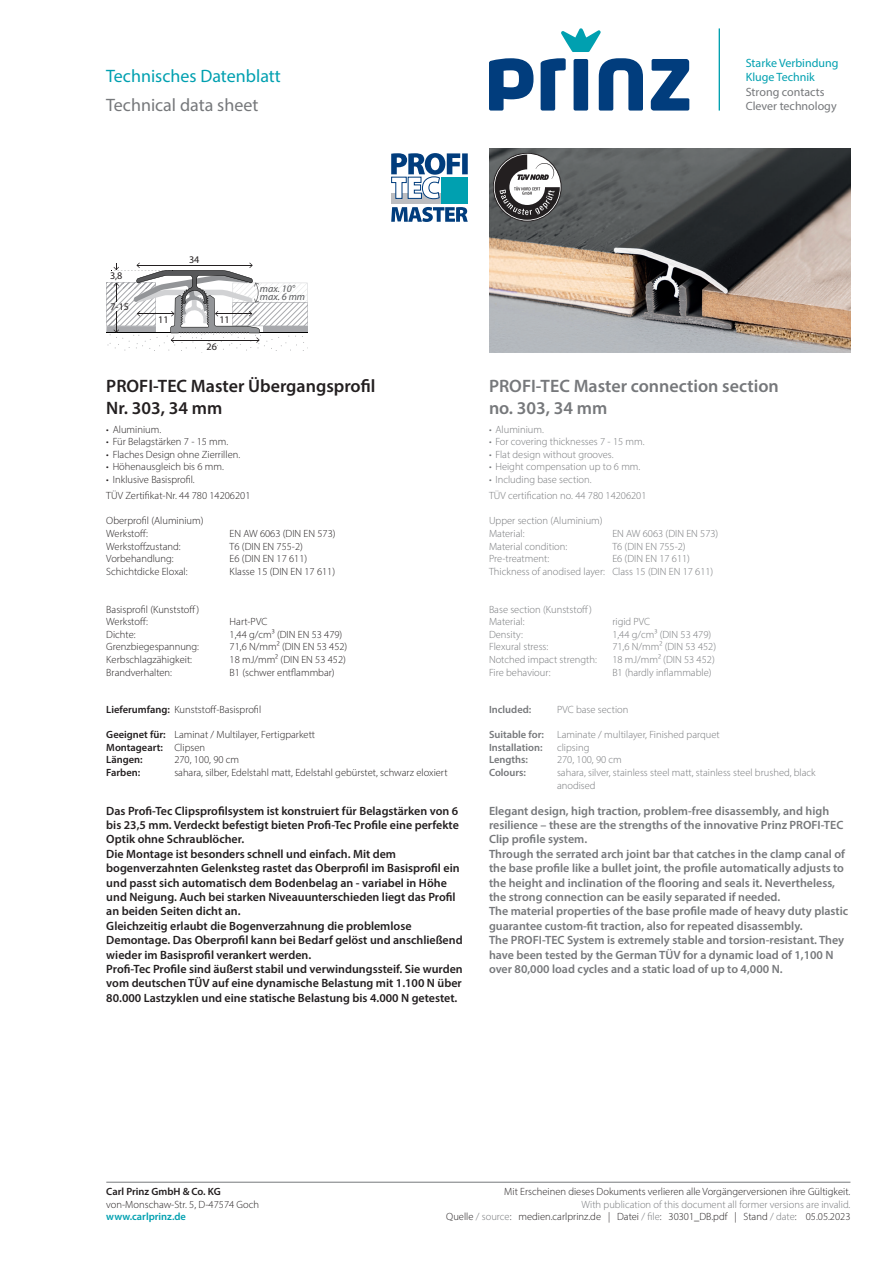
<style>
.page{position:relative;width:893px;height:1263px;background:#fff}
.page>*{position:absolute;margin:0;border:0;box-sizing:border-box;transform-origin:0 0}
.t1{font:600 18px/21.6px "Myriad Pro";color:#76787b}
.t2{font:600 18px/21.6px "Myriad Pro";color:#231f20}
.t3{font:18px "Myriad Pro";color:#00a0b0}
.t4{font:18px "Myriad Pro";color:#76787b}
.t5{font:600 12px/14.4px "Myriad Pro";color:#231f20}
.t6{font:600 12px/14.4px "Myriad Pro";color:#76787b}
.t7{font:12px/14.4px "Myriad Pro";color:#76787b}
.t8{font:12px/14.4px "Myriad Pro";color:#00a0b0}
.t9{font:300 10.5px/12.6px "Myriad Pro";color:#76787b}
.t10{font:300 10.5px/12.6px "Myriad Pro";color:#231f20}
.t11{font:600 10.5px "Myriad Pro";color:#231f20}
.t12{font:600 10.5px "Myriad Pro";color:#76787b}
.t13{font:600 10.5px "Myriad Pro";color:#00a0b0}
.t14{font:10.2px "Myriad Pro";color:#231f20}
.t15{font:italic 10.2px/8.4px "Myriad Pro";color:#57585a}
.s1{font-weight:600}
.s2{color:#231f20}
</style>
<div class="page">
<svg style="left:489px;top:58px;width:44px;height:53px"></svg>
<svg style="left:541px;top:58px;width:25px;height:53px"></svg>
<div style="left:574px;top:59px;width:14px;height:52px;background:#013d7d;border-radius:2px"></div>
<svg style="left:599px;top:58px;width:44px;height:53px"></svg>
<svg style="left:651px;top:59px;width:38px;height:52px"></svg>
<svg style="left:561px;top:28px;width:40px;height:24px"></svg>
<svg style="left:106px;top:263px;width:202px;height:80px"></svg>
<img style="left:489px;top:149px;width:361px;height:203px">
<svg style="left:391px;top:153px;width:77px;height:69px"></svg>
<hr style="left:719px;top:28px;width:1px;height:83px;background:#00a0b0">
<hr style="left:106px;top:1182px;width:744px;height:1px;background:#76787b">
<svg style="left:495px;top:155px;width:65px;height:65px"></svg>
<h1 class="t3" style="left:106px;top:65px;width:176px">Technisches Datenblatt</h1>
<h1 class="t4" style="left:106px;top:93px;width:154px">Technical data sheet</h1>
<p class="t14" style="left:110px;top:269px;width:14px">3,8</p>
<p class="t14" style="left:110px;top:300px;width:20px">7-15</p>
<p class="t14" style="left:189px;top:253px;width:12px">34</p>
<p class="t14" style="left:158px;top:314px;width:12px">11</p>
<p class="t14" style="left:219px;top:314px;width:12px">11</p>
<p class="t14" style="left:207px;top:340px;width:12px">26</p>
<p class="t15" style="left:260px;top:284px;width:47px">max. 10° max. 6 mm</p>
<p class="t8" style="left:746px;top:55px;width:94px">Starke Verbindung<br>Kluge Technik</p>
<p class="t7" style="left:746px;top:84px;width:92px">Strong contacts<br>Clever technology</p>
<h1 class="t2" style="left:106px;top:375px;width:271px">PROFI-TEC Master Übergangsprofil<br>Nr. 303, 34 mm</h1>
<h1 class="t1" style="left:489px;top:375px;width:291px">PROFI-TEC Master connection section no. 303, 34 mm</h1>
<p class="t10" style="left:106px;top:423px;width:56px">• Aluminium.</p>
<p class="t10" style="left:106px;top:435px;width:124px">• Für Belagstärken 7 - 15 mm.</p>
<p class="t10" style="left:106px;top:448px;width:135px">• Flaches Design ohne Zierrillen.</p>
<p class="t10" style="left:106px;top:461px;width:119px">• Höhenausgleich bis 6 mm.</p>
<p class="t10" style="left:106px;top:473px;width:90px">• Inklusive Basisprofil.</p>
<p class="t9" style="left:489px;top:423px;width:56px">• Aluminium.</p>
<p class="t9" style="left:489px;top:435px;width:157px">• For covering thicknesses 7 - 15 mm.</p>
<p class="t9" style="left:489px;top:448px;width:126px">• Flat design without grooves.</p>
<p class="t9" style="left:489px;top:461px;width:153px">• Height compensation up to 6 mm.</p>
<p class="t9" style="left:489px;top:473px;width:104px">• Including base section.</p>
<p class="t10" style="left:106px;top:489px;width:146px">TÜV Zertifikat-Nr. 44 780 14206201</p>
<p class="t9" style="left:489px;top:489px;width:159px">TÜV certification no. 44 780 14206201</p>
<p class="t10" style="left:106px;top:514px;width:99px">Oberprofil (Aluminium)<br>Werkstoff:</p>
<p class="t9" style="left:489px;top:514px;width:115px">Upper section (Aluminium)<br>Material:</p>
<p class="t10" style="left:230px;top:527px;width:108px">EN AW 6063 (DIN EN 573)</p>
<p class="t9" style="left:612px;top:527px;width:108px">EN AW 6063 (DIN EN 573)</p>
<p class="t10" style="left:106px;top:540px;width:76px">Werkstoffzustand:</p>
<p class="t10" style="left:230px;top:540px;width:75px">T6 (DIN EN 755-2)</p>
<p class="t10" style="left:106px;top:552px;width:69px">Vorbehandlung:</p>
<p class="t10" style="left:230px;top:552px;width:79px">E6 (DIN EN 17 611)</p>
<p class="t10" style="left:106px;top:565px;width:83px">Schichtdicke Eloxal:</p>
<p class="t10" style="left:230px;top:565px;width:107px">Klasse 15 (DIN EN 17 611)</p>
<p class="t10" style="left:106px;top:603px;width:94px">Basisprofil (Kunststoff)<br>Werkstoff:</p>
<p class="t10" style="left:230px;top:615px;width:39px">Hart-PVC</p>
<p class="t10" style="left:106px;top:628px;width:31px">Dichte:</p>
<p class="t10" style="left:230px;top:628px;width:114px">1,44 g/cm³ (DIN EN 53 479)</p>
<p class="t10" style="left:106px;top:640px;width:94px">Grenzbiegespannung:</p>
<p class="t10" style="left:230px;top:640px;width:119px">71,6 N/mm² (DIN EN 53 452)</p>
<p class="t10" style="left:106px;top:653px;width:87px">Kerbschlagzähigkeit:</p>
<p class="t10" style="left:230px;top:653px;width:118px">18 mJ/mm² (DIN EN 53 452)</p>
<p class="t10" style="left:106px;top:666px;width:67px">Brandverhalten:</p>
<p class="t10" style="left:230px;top:666px;width:107px">B1 (schwer entflammbar)</p>
<p class="t9" style="left:489px;top:540px;width:80px">Material condition:</p>
<p class="t9" style="left:612px;top:540px;width:75px">T6 (DIN EN 755-2)</p>
<p class="t9" style="left:489px;top:552px;width:62px">Pre-treatment:</p>
<p class="t9" style="left:489px;top:552px;width:226px;text-indent:123px">E6 (DIN EN 17 611)<br>Thickness of anodised layer: Class 15 (DIN EN 17 611)</p>
<p class="t9" style="left:489px;top:603px;width:104px">Base section (Kunststoff)<br>Material:</p>
<p class="t9" style="left:612px;top:615px;width:39px">rigid PVC</p>
<p class="t9" style="left:489px;top:628px;width:35px">Density:</p>
<p class="t9" style="left:612px;top:628px;width:100px">1,44 g/cm³ (DIN 53 479)</p>
<p class="t9" style="left:489px;top:640px;width:61px">Flexural stress:</p>
<p class="t9" style="left:612px;top:640px;width:105px">71,6 N/mm² (DIN 53 452)</p>
<p class="t9" style="left:489px;top:653px;width:109px">Notched impact strength:</p>
<p class="t9" style="left:612px;top:653px;width:104px">18 mJ/mm² (DIN 53 452)</p>
<p class="t9" style="left:489px;top:666px;width:63px">Fire behaviour:</p>
<p class="t9" style="left:612px;top:666px;width:101px">B1 (hardly inflammable)</p>
<p class="t10" style="left:106px;top:703px;width:156px"><span class="s1">Lieferumfang:</span> Kunststoff-Basisprofil</p>
<p class="t10" style="left:106px;top:728px;width:210px"><span class="s1">Geeignet für:</span> Laminat / Multilayer, Fertigparkett<br><span class="s1">Montageart:</span> Clipsen<br><span class="s1">Längen:</span></p>
<p class="t10" style="left:174px;top:753px;width:66px">270, 100, 90 cm</p>
<p class="t11" style="left:106px;top:766px;width:36px">Farben:</p>
<p class="t10" style="left:174px;top:766px;width:275px">sahara, silber, Edelstahl matt, Edelstahl gebürstet, schwarz eloxiert</p>
<p class="t12" style="left:489px;top:703px;width:44px">Included:</p>
<p class="t9" style="left:557px;top:703px;width:73px">PVC base section</p>
<p class="t9" style="left:489px;top:728px;width:232px"><span class="s1">Suitable for:</span> Laminate / multilayer, Finished parquet<br><span class="s1">Installation:</span></p>
<p class="t9" style="left:557px;top:741px;width:34px">clipsing</p>
<p class="t12" style="left:489px;top:753px;width:41px">Lengths:</p>
<p class="t9" style="left:557px;top:753px;width:66px">270, 100, 90 cm</p>
<p class="t12" style="left:489px;top:766px;width:39px">Colours:</p>
<p class="t9" style="left:557px;top:766px;width:260px">sahara, silver, stainless steel matt, stainless steel brushed, black anodised</p>
<p class="t5" style="left:106px;top:803px;width:358px">Das Profi-Tec Clipsprofilsystem ist konstruiert für Belagstärken von 6 bis 23,5 mm. Verdeckt befestigt bieten Profi-Tec Profile eine perfekte Optik ohne Schraublöcher.<br>Die Montage ist besonders schnell und einfach. Mit dem bogenverzahnten Gelenksteg rastet das Oberprofil im Basisprofil ein und passt sich automatisch dem Bodenbelag an - variabel in Höhe und Neigung. Auch bei starken Niveauunterschieden liegt das Profil an beiden Seiten dicht an.<br>Gleichzeitig erlaubt die Bogenverzahnung die problemlose Demontage. Das Oberprofil kann bei Bedarf gelöst und anschließend wieder im Basisprofil verankert werden.<br>Profi-Tec Profile sind äußerst stabil und verwindungssteif. Sie wurden vom deutschen TÜV auf eine dynamische Belastung mit 1.100 N über 80.000 Lastzyklen und eine statische Belastung bis 4.000 N getestet.</p>
<p class="t6" style="left:489px;top:803px;width:361px">Elegant design, high traction, problem-free disassembly, and high resilience – these are the strengths of the innovative Prinz PROFI-TEC Clip profile system.<br>Through the serrated arch joint bar that catches in the clamp canal of the base profile like a bullet joint, the profile automatically adjusts to the height and inclination of the flooring and seals it. Nevertheless, the strong connection can be easily separated if needed.<br>The material properties of the base profile made of heavy duty plastic guarantee custom-fit traction, also for repeated disassembly.<br>The PROFI-TEC System is extremely stable and torsion-resistant. They have been tested by the German TÜV for a dynamic load of 1,100 N over 80,000 load cycles and a static load of up to 4,000 N.</p>
<p class="t11" style="left:106px;top:1185px;width:116px">Carl Prinz GmbH &amp; Co. KG</p>
<p class="t10" style="left:106px;top:1198px;width:154px">von-Monschaw-Str. 5, D-47574 Goch</p>
<p class="t13" style="left:106px;top:1210px;width:81px">www.carlprinz.de</p>
<p class="t10" style="left:504px;top:1185px;width:348px">Mit Erscheinen dieses Dokuments verlieren alle Vorgängerversionen ihre Gültigkeit.</p>
<p class="t9" style="left:446px;top:1198px;width:406px;text-align:right">With publication of this document all former versions are invalid.<br><span class="s2">Quelle</span> / source<span class="s2">: medien.carlprinz.de | Datei</span> / file<span class="s2">: 30301_DB.pdf | Stand</span> / date<span class="s2">: 05.05.2023</span></p>
</div>
